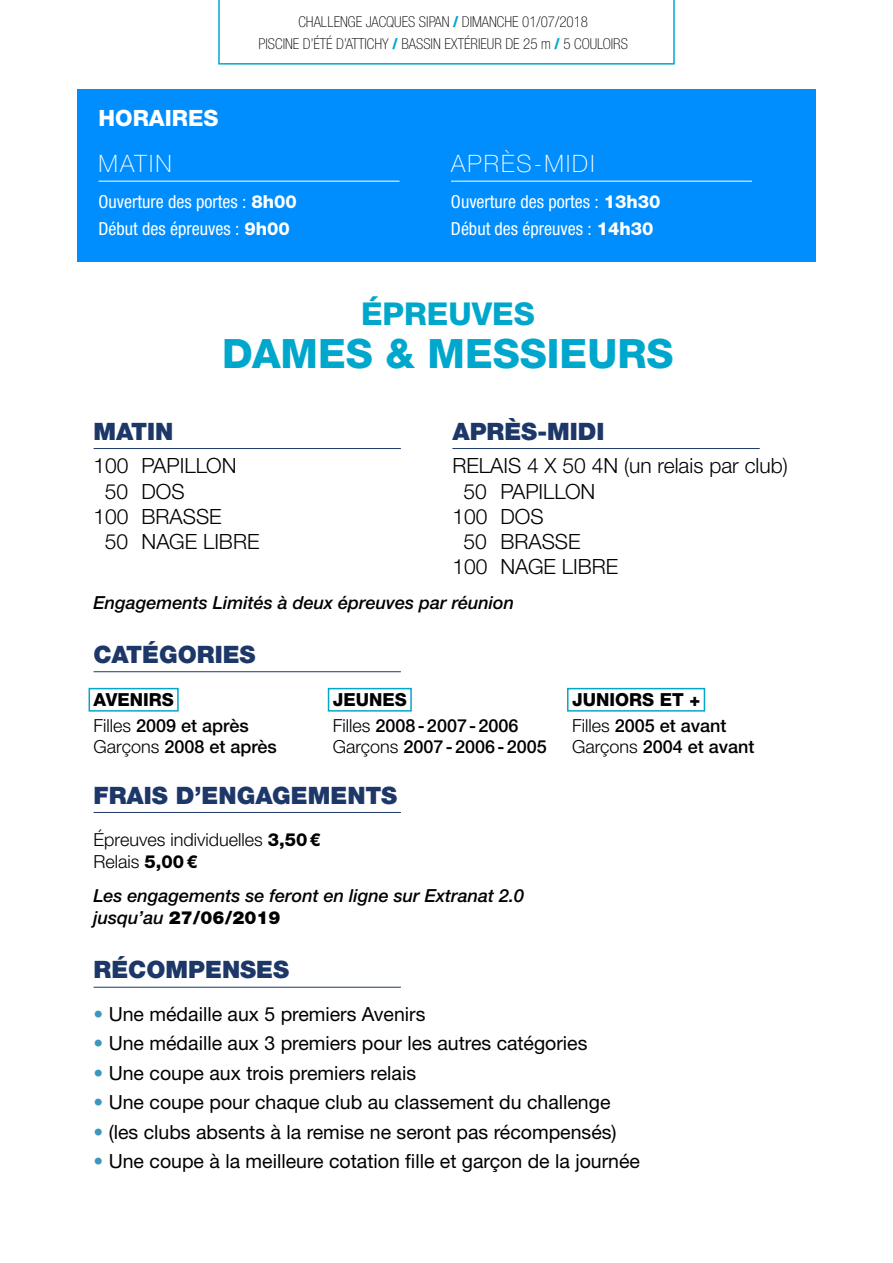
<style>
.page{position:relative;width:893px;height:1263px;background:#fff}
.page>*{position:absolute;margin:0;border:0;box-sizing:border-box;transform-origin:0 0}
.t1{font:800 40.5px "Helvetica Neue LTW1 G";color:#00a7cd}
.t2{font:800 31.5px "Helvetica Neue LTW1 G";color:#00a7cd}
.t3{font:900 24px "Helvetica Neue LTW1 G";color:#1d3868}
.t4{font:100 24px "Helvetica Neue LTW1 G";letter-spacing:.09em;color:#fff}
.t5{font:800 22.5px "Helvetica Neue LTW1 G";color:#fff}
.t6{font:300 21px "Helvetica Neue LTW1 G";color:#000}
.t7{font:19.5px "Helvetica Neue LTW1 G";color:#000}
.t8{font:500 18px/25.8px "Helvetica Neue LTW1 G";color:#000}
.t9{font:italic 500 18px/21.6px "Helvetica Neue LTW1 G";color:#000}
.t10{font:condensed 18px/27px "Helvetica Neue LTW1 G";color:#fff}
.t11{font:300 18px/21.6px "Helvetica Neue LTW1 G";color:#000}
.t12{font:100 condensed 15px/21.6px "Helvetica Neue LTW1 G";color:#000;text-align:center}
.s1{font-weight:800;color:#00a7cd}
.s2{font-weight:800;font-stretch:normal}
.s3{font-weight:800}
.s4{font-weight:300}
.s5{font-weight:900;font-style:normal}
.s6{color:#3b97be}
</style>
<div class="page">
<svg style="left:218px;top:0;width:457px;height:65px"></svg>
<hr style="left:94px;top:448px;width:307px;height:1px;background:#1d3868">
<hr style="left:452px;top:448px;width:308px;height:1px;background:#1d3868">
<hr style="left:94px;top:671px;width:307px;height:1px;background:#1d3868">
<div style="left:89px;top:688px;width:90px;height:24px;border:2px solid #00a7cd"></div>
<div style="left:328px;top:688px;width:84px;height:24px;border:2px solid #00a7cd"></div>
<div style="left:567px;top:688px;width:138px;height:24px;border:2px solid #00a7cd"></div>
<hr style="left:94px;top:812px;width:307px;height:1px;background:#1d3868">
<hr style="left:94px;top:987px;width:307px;height:1px;background:#1d3868">
<div style="left:77px;top:89px;width:739px;height:173px;background:#008eff"></div>
<hr style="left:99px;top:181px;width:300px;height:1px;background:#fff">
<hr style="left:451px;top:181px;width:301px;height:1px;background:#fff">
<p class="t12" style="left:259px;top:11px;width:371px">CHALLENGE JACQUES SIPAN <span class="s1">/</span> DIMANCHE 01/07/2018<br>PISCINE D’ÉTÉ D’ATTICHY <span class="s1">/</span> BASSIN EXTÉRIEUR DE 25 m <span class="s1">/</span> 5 COULOIRS</p>
<p class="t5" style="left:99px;top:105px;width:122px">HORAIRES</p>
<p class="t4" style="left:99px;top:149px;width:75px">MATIN</p>
<p class="t10" style="left:99px;top:188px;width:200px">Ouverture des portes : <span class="s2">8h00<br></span>Début des épreuves : <span class="s2">9h00</span></p>
<p class="t4" style="left:451px;top:149px;width:145px">APRÈS-MIDI</p>
<p class="t10" style="left:451px;top:188px;width:211px">Ouverture des portes : <span class="s2">13h30<br></span>Début des épreuves : <span class="s2">14h30</span></p>
<h2 class="t2" style="left:361px;top:295px;width:175px">ÉPREUVES</h2>
<h1 class="t1" style="left:222px;top:330px;width:453px">DAMES &amp; MESSIEURS</h1>
<p class="t3" style="left:452px;top:417px;width:153px">APRÈS-MIDI</p>
<p class="t6" style="left:452px;top:453px;width:337px">RELAIS 4 X 50 4N (un relais par club)</p>
<p class="t6" style="left:464px;top:478px;width:133px">50 PAPILLON</p>
<p class="t6" style="left:452px;top:503px;width:93px">100 DOS</p>
<p class="t6" style="left:464px;top:529px;width:119px">50 BRASSE</p>
<p class="t6" style="left:452px;top:554px;width:167px">100 NAGE LIBRE</p>
<p class="t9" style="left:94px;top:591px;width:422px">Engagements Limités à deux épreuves par réunion</p>
<p class="t3" style="left:94px;top:640px;width:164px">CATÉGORIES</p>
<p class="t8" style="left:94px;top:686px;width:157px"><span class="s3">AVENIRS<br></span><span class="s4">Filles</span> 2009 et après</p>
<p class="t8" style="left:94px;top:734px;width:185px"><span class="s4">Garçons</span> 2008 et après</p>
<p class="t3" style="left:94px;top:417px;width:81px">MATIN</p>
<p class="t6" style="left:94px;top:453px;width:144px">100 PAPILLON</p>
<p class="t6" style="left:105px;top:478px;width:82px">50 DOS</p>
<p class="t6" style="left:94px;top:503px;width:130px">100 BRASSE</p>
<p class="t6" style="left:105px;top:529px;width:156px">50 NAGE LIBRE</p>
<p class="t8" style="left:333px;top:686px;width:187px"><span class="s3">JEUNES<br></span><span class="s4">Filles</span> 2008-2007-2006</p>
<p class="t8" style="left:333px;top:734px;width:215px"><span class="s4">Garçons</span> 2007-2006-2005</p>
<p class="t8" style="left:572px;top:686px;width:156px"><span class="s3">JUNIORS ET +<br></span><span class="s4">Filles</span> 2005 et avant</p>
<p class="t8" style="left:572px;top:734px;width:184px"><span class="s4">Garçons</span> 2004 et avant</p>
<p class="t3" style="left:94px;top:780px;width:305px">FRAIS D’ENGAGEMENTS</p>
<p class="t11" style="left:94px;top:829px;width:229px">Épreuves individuelles <span class="s3">3,50€<br></span>Relais <span class="s3">5,00€</span></p>
<p class="t9" style="left:94px;top:885px;width:432px">Les engagements se feront en ligne sur Extranat 2.0 jusqu’au <span class="s5">27/06/2019</span></p>
<p class="t3" style="left:94px;top:955px;width:197px">RÉCOMPENSES</p>
<p class="t7" style="left:94px;top:1001px;width:333px"><span class="s6">•</span> Une médaille aux 5 premiers Avenirs</p>
<p class="t7" style="left:94px;top:1031px;width:495px"><span class="s6">•</span> Une médaille aux 3 premiers pour les autres catégories</p>
<p class="t7" style="left:94px;top:1061px;width:324px"><span class="s6">•</span> Une coupe aux trois premiers relais</p>
<p class="t7" style="left:94px;top:1090px;width:518px"><span class="s6">•</span> Une coupe pour chaque club au classement du challenge</p>
<p class="t7" style="left:94px;top:1120px;width:525px"><span class="s6">•</span> (les clubs absents à la remise ne seront pas récompensés)</p>
<p class="t7" style="left:94px;top:1149px;width:548px"><span class="s6">•</span> Une coupe à la meilleure cotation fille et garçon de la journée</p>
</div>
